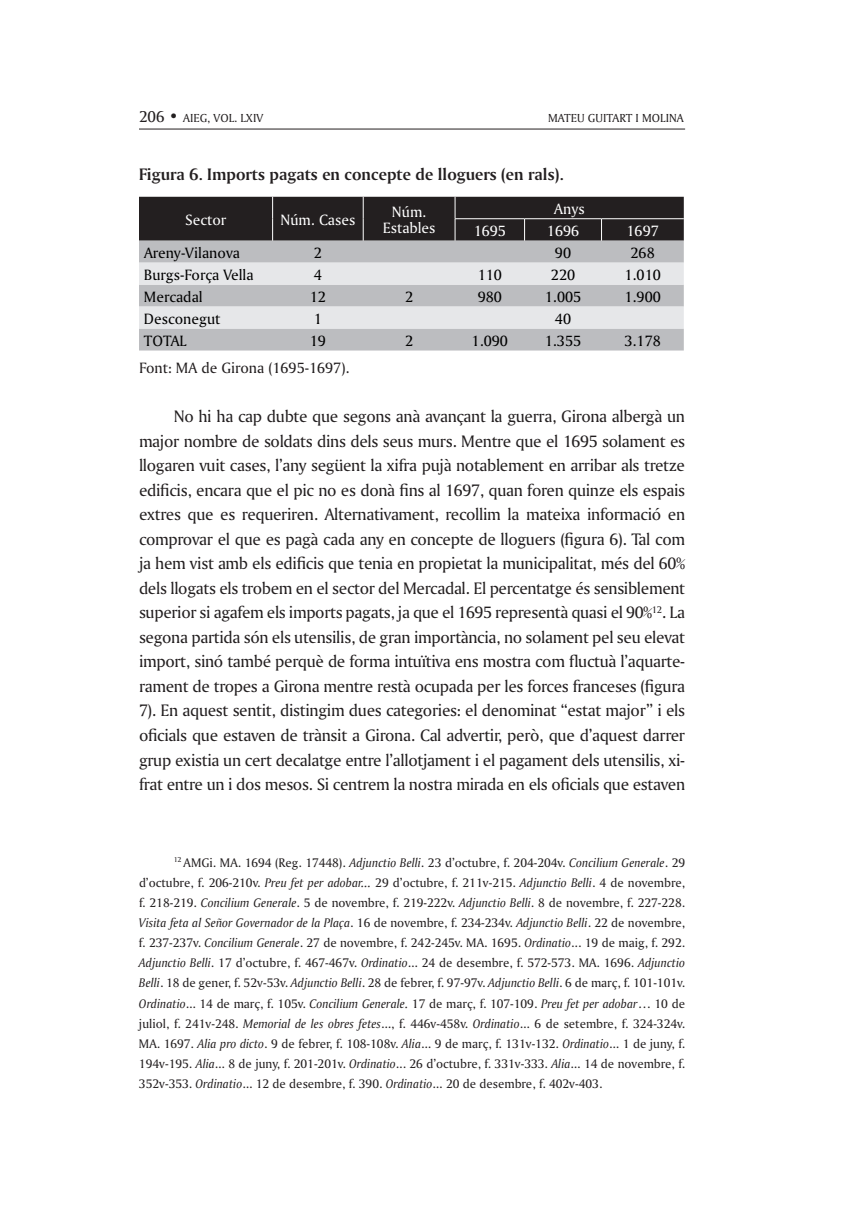
<style>
.page{position:relative;width:844px;height:1216px;background:#fff}
.page>*{position:absolute;margin:0;border:0;box-sizing:border-box;transform-origin:0 0}
._1a_línia{font:17.5px/24.5px "Amerigo BT Roman A";letter-spacing:-.02em;color:#231f20;text-align:justify}
.t1{font:17.5px "Amerigo BT Bold A";color:#231f20}
.t2{font:15.75px "Amerigo BT Roman A";color:#000}
.t3{font:15.75px/15.8px "Amerigo BT Roman A";color:#fff;text-align:center}
.t4{font:15.75px "Amerigo BT Roman A";color:#231f20}
.notes_peus_de_pagina{font:13.12px/20.1px "Amerigo BT Roman A";color:#231f20;text-align:justify}
.t5{font:12.25px "Amerigo BT Roman A";color:#231f20}
.s1{font-size:16.62px}
.s2{font-family:"Amerigo BT Italic A"}
</style>
<div class="page">
<hr style="left:139px;top:129px;width:546px;height:1px;background:#231f20">
<div style="left:139px;top:241px;width:544px;height:109px;background:#bcbdc0"></div>
<svg style="left:139px;top:263px;width:544px;height:65px;background:#d8d9db"></svg>
<div style="left:139px;top:197px;width:544px;height:44px;background:#231f20"></div>
<p class="t5" style="left:139px;top:110px;width:126px"><span class="s1">206 •</span> AIEG, VOL. LXIV</p>
<p class="t5" style="left:548px;top:110px;width:137px">MATEU GUITART I MOLINA</p>
<p class="t1" style="left:139px;top:163px;width:426px">Figura 6. Imports pagats en concepte de lloguers (en rals).</p>
<p class="t3" style="left:185px;top:211px;width:43px">Sector</p>
<p class="t3" style="left:280px;top:211px;width:76px">Núm. Cases</p>
<p class="t3" style="left:382px;top:203px;width:54px">Núm.<br>Estables</p>
<p class="t3" style="left:554px;top:200px;width:32px">Anys</p>
<p class="t3" style="left:473px;top:222px;width:34px">1695</p>
<p class="t3" style="left:546px;top:222px;width:34px">1696</p>
<p class="t3" style="left:626px;top:222px;width:34px">1697</p>
<p class="t2" style="left:144px;top:243px;width:97px">Areny-Vilanova</p>
<p class="t2" style="left:314px;top:243px;width:10px">2</p>
<p class="t2" style="left:555px;top:243px;width:18px">90</p>
<p class="t2" style="left:630px;top:243px;width:26px">268</p>
<p class="t2" style="left:144px;top:265px;width:111px">Burgs-Força Vella</p>
<p class="t2" style="left:314px;top:265px;width:10px">4</p>
<p class="t2" style="left:477px;top:265px;width:26px">110</p>
<p class="t2" style="left:551px;top:265px;width:26px">220</p>
<p class="t2" style="left:624px;top:265px;width:38px">1.010</p>
<p class="t2" style="left:144px;top:287px;width:60px">Mercadal</p>
<p class="t2" style="left:310px;top:287px;width:18px">12</p>
<p class="t2" style="left:405px;top:287px;width:10px">2</p>
<p class="t2" style="left:477px;top:287px;width:26px">980</p>
<p class="t2" style="left:544px;top:287px;width:38px">1.005</p>
<p class="t2" style="left:624px;top:287px;width:38px">1.900</p>
<p class="t2" style="left:144px;top:309px;width:78px">Desconegut</p>
<p class="t2" style="left:314px;top:309px;width:10px">1</p>
<p class="t2" style="left:555px;top:309px;width:18px">40</p>
<p class="t2" style="left:144px;top:331px;width:44px">TOTAL</p>
<p class="t2" style="left:310px;top:331px;width:18px">19</p>
<p class="t2" style="left:405px;top:331px;width:10px">2</p>
<p class="t2" style="left:471px;top:331px;width:38px">1.090</p>
<p class="t2" style="left:544px;top:331px;width:38px">1.355</p>
<p class="t2" style="left:624px;top:331px;width:38px">3.178</p>
<p class="t4" style="left:139px;top:358px;width:212px">Font: MA de Girona (1695-1697).</p>
<p class="_1a_línia" style="left:139px;top:404px;width:547px;text-indent:35px">No hi ha cap dubte que segons anà avançant la guerra, Girona albergà un major nombre de soldats dins dels seus murs. Mentre que el 1695 solament es llogaren vuit cases, l’any següent la xifra pujà notablement en arribar als tretze edificis, encara que el pic no es donà fins al 1697, quan foren quinze els espais extres que es requeriren. Alternativament, recollim la mateixa informació en comprovar el que es pagà cada any en concepte de lloguers (figura 6). Tal com ja hem vist amb els edificis que tenia en propietat la municipalitat, més del 60% dels llogats els trobem en el sector del Mercadal. El percentatge és sensiblement superior si agafem els imports pagats, ja que el 1695 representà quasi el 90%<sup>12</sup>. La segona partida són els utensilis, de gran importància, no solament pel seu elevat import, sinó també perquè de forma intuïtiva ens mostra com fluctuà l’aquarte&shy;rament de tropes a Girona mentre restà ocupada per les forces franceses (figura 7). En aquest sentit, distingim dues categories: el denominat “estat major” i els oficials que estaven de trànsit a Girona. Cal advertir, però, que d’aquest darrer grup existia un cert decalatge entre l’allotjament i el pagament dels utensilis, xi&shy;frat entre un i dos mesos. Si centrem la nostra mirada en els oficials que estaven</p>
<p class="notes_peus_de_pagina" style="left:139px;top:852px;width:547px;text-indent:35px"><sup>12</sup> AMGi. MA. 1694 (Reg. 17448). <span class="s2">Adjunctio Belli</span>. 23 d’octubre, f. 204-204v. <span class="s2">Concilium Generale</span>. 29 d’octubre, f. 206-210v. <span class="s2">Preu fet per adobar...</span> 29 d’octubre, f. 211v-215. <span class="s2">Adjunctio Belli</span>. 4 de novembre, f. 218-219. <span class="s2">Concilium Generale</span>. 5 de novembre, f. 219-222v. <span class="s2">Adjunctio Belli</span>. 8 de novembre, f. 227-228.<br><span class="s2">Visita feta al Señor Governador de la Plaça</span>. 16 de novembre, f. 234-234v. <span class="s2">Adjunctio Belli</span>. 22 de novembre, f. 237-237v. <span class="s2">Concilium Generale</span>. 27 de novembre, f. 242-245v. MA. 1695. <span class="s2">Ordinatio</span>... 19 de maig, f. 292.<br><span class="s2">Adjunctio Belli</span>. 17 d’octubre, f. 467-467v. <span class="s2">Ordinatio</span>... 24 de desembre, f. 572-573. MA. 1696. <span class="s2">Adjunctio Belli</span>. 18 de gener, f. 52v-53v. <span class="s2">Adjunctio Belli</span>. 28 de febrer, f. 97-97v. <span class="s2">Adjunctio Belli</span>. 6 de març, f. 101-101v.<br><span class="s2">Ordinatio</span>... 14 de març, f. 105v. <span class="s2">Concilium Generale.</span> 17 de març, f. 107-109. <span class="s2">Preu fet per adobar</span>… 10 de juliol, f. 241v-248. <span class="s2">Memorial de les obres fetes</span>..., f. 446v-458v. <span class="s2">Ordinatio</span>... 6 de setembre, f. 324-324v.<br>MA. 1697. <span class="s2">Alia pro dicto</span>. 9 de febrer, f. 108-108v. <span class="s2">Alia</span>... 9 de març, f. 131v-132. <span class="s2">Ordinatio</span>... 1 de juny, f.<br>194v-195. <span class="s2">Alia</span>... 8 de juny, f. 201-201v. <span class="s2">Ordinatio</span>... 26 d’octubre, f. 331v-333. <span class="s2">Alia</span>... 14 de novembre, f.<br>352v-353. <span class="s2">Ordinatio</span>... 12 de desembre, f. 390. <span class="s2">Ordinatio</span>... 20 de desembre, f. 402v-403.</p>
</div>
